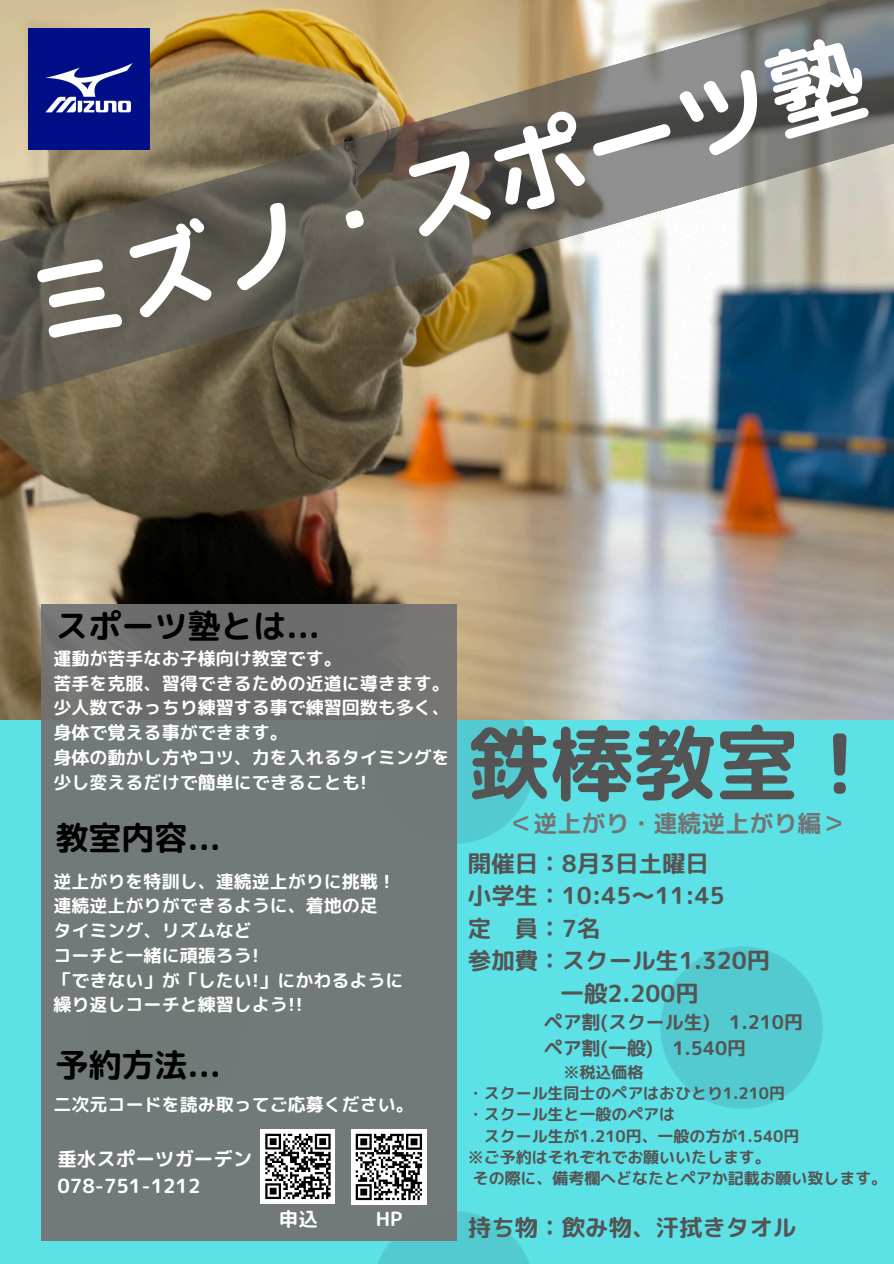
<style>
.page{position:relative;width:894px;height:1264px;background:#fff}
.page>*{position:absolute;margin:0;border:0;box-sizing:border-box;transform-origin:0 0}
.t1{font:96px "rounded mplus 1 p bold";color:#fff}
.t2{font:82.5px "rounded mplus 1 p bold";color:#545454}
.t3{font:33px "rounded mplus 1 p bold";color:#000}
.t4{font:24px "rounded mplus 1 p bold";color:#737373}
.t5{font:23.4px "rounded mplus 1 p bold";color:#545454}
.t6{font:19.5px/27px "rounded mplus 1 p bold";color:#fff}
.t7{font:18.9px "rounded mplus 1 p bold";color:#545454}
.t8{font:18px/24.8px "rounded mplus 1 p bold";color:#fff}
.t9{font:15.9px "rounded mplus 1 p bold";color:#545454}
</style>
<div class="page">
<img style="left:0;top:719px;width:893px;height:544px">
<img style="left:0;top:406px;width:893px;height:313px">
<div style="left:41px;top:604px;width:415px;height:635px;background:linear-gradient(to right,#707778,#717777)"></div>
<div style="left:351px;top:1129px;width:75px;height:75px;background:#fff"></div>
<svg style="left:355px;top:1133px;width:67px;height:68px"></svg>
<img style="left:0;top:0;width:893px;height:406px">
<img style="left:29px;top:29px;width:120px;height:120px">
<div style="left:261px;top:1129px;width:74px;height:74px;background:#fff"></div>
<svg style="left:265px;top:1133px;width:66px;height:67px"></svg>
<p class="t1" style="left:13px;top:246px;width:865px;rotate:-16deg">ミズノ・スポーツ塾</p>
<h1 class="t3" style="left:55px;top:602px;width:266px">スポーツ塾とは...</h1>
<p class="t8" style="left:54px;top:645px;width:398px">運動が苦手なお子様向け教室です。<br>苦手を克服、習得できるための近道に導きます。少人数でみっちり練習する事で練習回数も多く、身体で覚える事ができます。<br>身体の動かし方やコツ、力を入れるタイミングを少し変えるだけで簡単にできることも!</p>
<p class="t3" style="left:55px;top:814px;width:167px">教室内容...</p>
<p class="t8" style="left:54px;top:868px;width:351px">逆上がりを特訓し、連続逆上がりに挑戦！連続逆上がりができるように、着地の足<br>タイミング、リズムなど<br>コーチと一緒に頑張ろう!<br>「できない」が「したい!」にかわるように繰り返しコーチと練習しよう!!</p>
<h3 class="t3" style="left:55px;top:1041px;width:167px">予約方法...</h3>
<p class="t8" style="left:54px;top:1091px;width:362px">二次元コードを読み取ってご応募ください。</p>
<p class="t6" style="left:57px;top:1144px;width:196px">垂水スポーツガーデン<br>078-751-1212</p>
<p class="t6" style="left:279px;top:1205px;width:40px">申込</p>
<p class="t6" style="left:376px;top:1205px;width:28px">HP</p>
<p class="t2" style="left:468px;top:705px;width:414px">鉄棒教室！</p>
<p class="t4" style="left:509px;top:806px;width:337px">＜逆上がり・連続逆上がり編＞</p>
<h6 class="t5" style="left:468px;top:846px;width:242px">開催日：8月3日土曜日</h6>
<h6 class="t5" style="left:468px;top:879px;width:258px">小学生：10:45～11:45</h6>
<h6 class="t5" style="left:468px;top:911px;width:134px">定 員：7名</h6>
<h3 class="t5" style="left:468px;top:944px;width:304px">参加費：スクール生1.320円</h3>
<h3 class="t5" style="left:560px;top:976px;width:140px">一般2.200円</h3>
<p class="t7" style="left:543px;top:1008px;width:261px">ペア割(スクール生) 1.210円</p>
<h6 class="t7" style="left:543px;top:1034px;width:204px">ペア割(一般) 1.540円</h6>
<h6 class="t9" style="left:563px;top:1060px;width:81px">※税込価格</h6>
<p class="t9" style="left:468px;top:1081px;width:318px">・スクール生同士のペアはおひとり1.210円</p>
<h5 class="t9" style="left:468px;top:1103px;width:209px">・スクール生と一般のペアは</h5>
<h2 class="t9" style="left:484px;top:1124px;width:317px">スクール生が1.210円、一般の方が1.540円</h2>
<h4 class="t9" style="left:468px;top:1145px;width:304px">※ご予約はそれぞれでお願いいたします。</h4>
<p class="t9" style="left:472px;top:1167px;width:416px">その際に、備考欄へどなたとペアか記載お願い致します。</p>
<p class="t5" style="left:468px;top:1210px;width:330px">持ち物：飲み物、汗拭きタオル</p>
</div>
